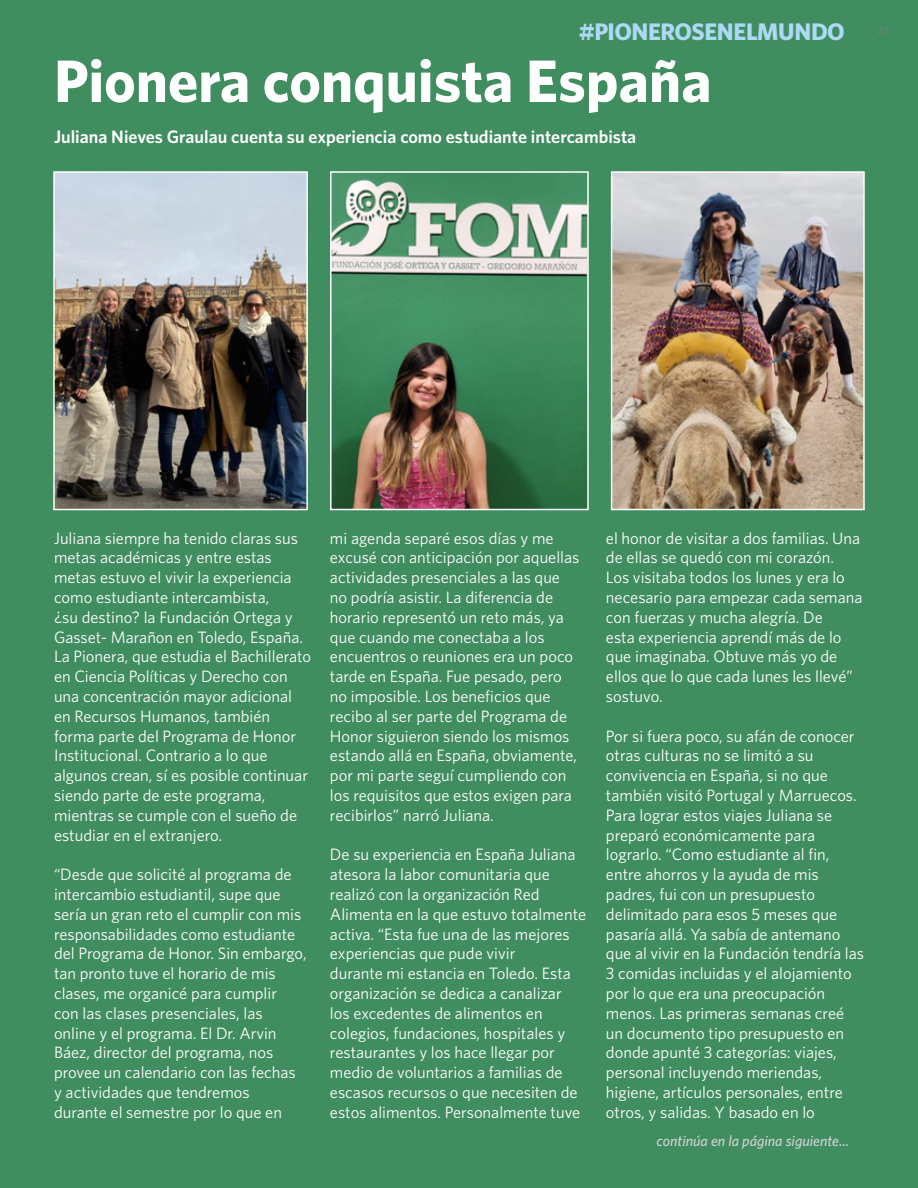
<style>
.page{position:relative;width:918px;height:1188px;background:#408d5f}
.page>*{position:absolute;margin:0;border:0;box-sizing:border-box;transform-origin:0 0}
.t1{font:700 60px "Whitney";color:#fff}
.t2{font:700 24px "Whitney";letter-spacing:-.02em;color:#acdaf5}
.t3{font:600 18px "Whitney";color:#fff}
.t4{font:16.5px/19.8px "Whitney";color:#fff}
.t5{font:italic 500 15px "Whitney";color:#d1d3d4}
.t6{font:10.5px "Whitney";color:#808285}
</style>
<div class="page">
<img style="left:56px;top:174px;width:249px;height:333px">
<div style="left:53px;top:171px;width:255px;height:339px;border:2px solid #fff"></div>
<img style="left:614px;top:174px;width:248px;height:333px">
<div style="left:611px;top:171px;width:254px;height:339px;border:2px solid #fff"></div>
<img style="left:333px;top:174px;width:253px;height:333px">
<div style="left:330px;top:171px;width:259px;height:339px;border:2px solid #fff"></div>
<h2 class="t2" style="left:579px;top:17px;width:268px">#PIONEROSENELMUNDO</h2>
<p class="t6" style="left:878px;top:24px;width:12px">27</p>
<h1 class="t1" style="left:54px;top:44px;width:659px">Pionera conquista España</h1>
<p class="t3" style="left:54px;top:126px;width:584px">Juliana Nieves Graulau cuenta su experiencia como estudiante intercambista</p>
<p class="t4" style="left:54px;top:528px;width:259px">Juliana siempre ha tenido claras sus metas académicas y entre estas metas estuvo el vivir la experiencia como estudiante intercambista,<br>¿su destino? la Fundación Ortega y Gasset- Marañon en Toledo, España.<br>La Pionera, que estudia el Bachillerato en Ciencia Políticas y Derecho con una concentración mayor adicional en Recursos Humanos, también forma parte del Programa de Honor Institucional. Contrario a lo que algunos crean, sí es posible continuar siendo parte de este programa, mientras se cumple con el sueño de estudiar en el extranjero.</p>
<p class="t4" style="left:54px;top:864px;width:254px">“Desde que solicité al programa de intercambio estudiantil, supe que sería un gran reto el cumplir con mis responsabilidades como estudiante del Programa de Honor. Sin embargo, tan pronto tuve el horario de mis clases, me organicé para cumplir<br>con las clases presenciales, las online y el programa. El Dr. Arvin Báez, director del programa, nos provee un calendario con las fechas y actividades que tendremos durante el semestre por lo que en</p>
<p class="t4" style="left:330px;top:528px;width:251px">mi agenda separé esos días y me excusé con anticipación por aquellas actividades presenciales a las que no podría asistir. La diferencia de horario representó un reto más, ya que cuando me conectaba a los encuentros o reuniones era un poco tarde en España. Fue pesado, pero no imposible. Los beneficios que recibo al ser parte del Programa de Honor siguieron siendo los mismos estando allá en España, obviamente, por mi parte seguí cumpliendo con los requisitos que estos exigen para recibirlos” narró Juliana.</p>
<p class="t4" style="left:330px;top:844px;width:258px">De su experiencia en España Juliana atesora la labor comunitaria que realizó con la organización Red Alimenta en la que estuvo totalmente activa. “Esta fue una de las mejores experiencias que pude vivir<br>durante mi estancia en Toledo. Esta organización se dedica a canalizar<br>los excedentes de alimentos en colegios, fundaciones, hospitales y restaurantes y los hace llegar por medio de voluntarios a familias de escasos recursos o que necesiten de estos alimentos. Personalmente tuve</p>
<p class="t4" style="left:606px;top:528px;width:258px">el honor de visitar a dos familias. Una de ellas se quedó con mi corazón.<br>Los visitaba todos los lunes y era lo necesario para empezar cada semana con fuerzas y mucha alegría. De<br>esta experiencia aprendí más de lo que imaginaba. Obtuve más yo de ellos que lo que cada lunes les llevé” sostuvo.</p>
<p class="t4" style="left:606px;top:726px;width:260px">Por si fuera poco, su afán de conocer otras culturas no se limitó a su convivencia en España, si no que también visitó Portugal y Marruecos.<br>Para lograr estos viajes Juliana se preparó económicamente para lograrlo. “Como estudiante al fin, entre ahorros y la ayuda de mis padres, fui con un presupuesto delimitado para esos 5 meses que pasaría allá. Ya sabía de antemano que al vivir en la Fundación tendría las 3 comidas incluidas y el alojamiento por lo que era una preocupación menos. Las primeras semanas creé un documento tipo presupuesto en donde apunté 3 categorías: viajes, personal incluyendo meriendas, higiene, artículos personales, entre otros, y salidas. Y basado en lo</p>
<p class="t5" style="left:656px;top:1131px;width:194px">continúa en la página siguiente...</p>
</div>
